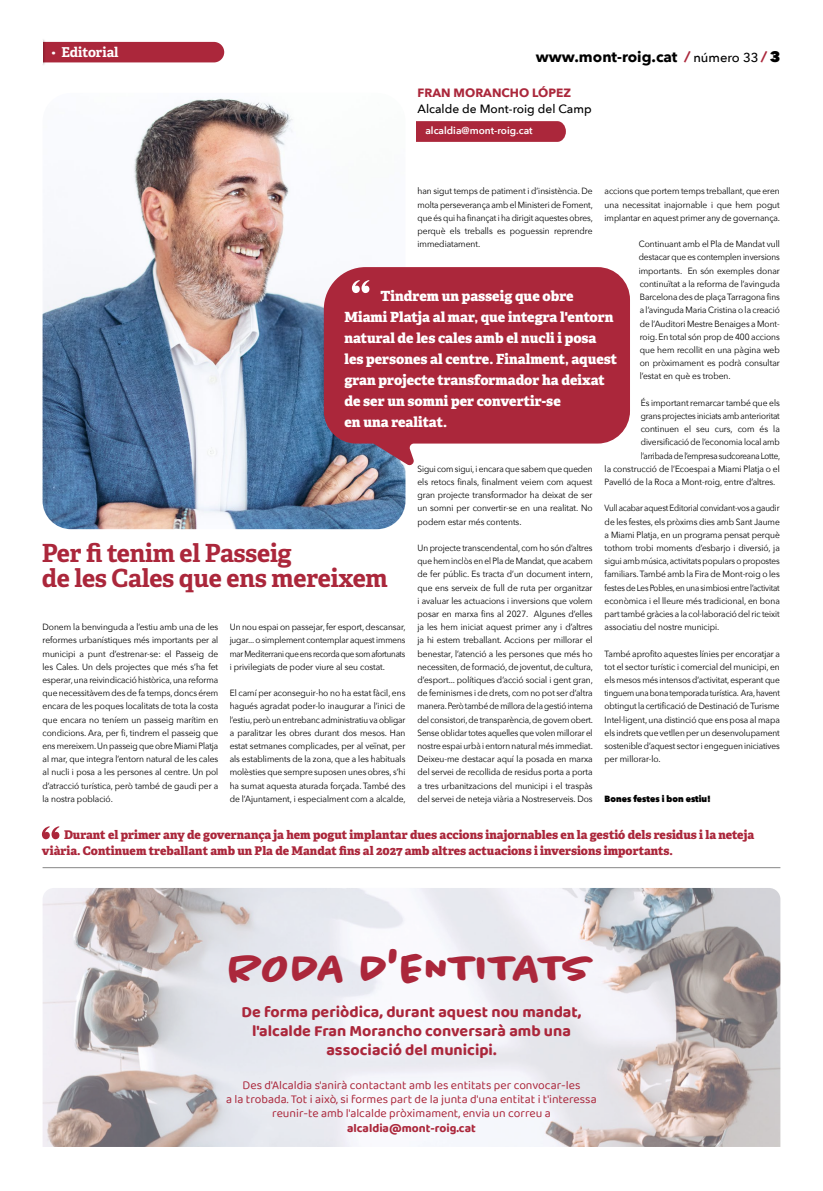
<style>
.page{position:relative;width:823px;height:1191px;background:#fff}
.page>*{position:absolute;margin:0;border:0;box-sizing:border-box;transform-origin:0 0}
.t1{font:700 44px "Chantal";letter-spacing:-.04em;color:#ab273b}
.t2{font:700 25px/25px "Adelle";letter-spacing:-.01em;color:#ab273b}
.t3{font:700 16px/19.2px "Baloo 2";color:#ab273b;text-align:center}
.t4{font:700 15px "Avenir Next";color:#000}
.t5{font:800 14px/21px "Adelle";color:#fff}
.t6{font:700 13.6px "Adelle";color:#fff}
.t7{font:800 12px/16px "Adelle";color:#ab273b}
.t8{font:12px/14.4px "Baloo 2";color:#ab273b;text-align:center}
.t9{font:500 12px "Avenir Next";color:#000}
.t10{font:700 12px "Baloo 2";color:#ab273b}
.t11{font:700 12px "Avenir Next";color:#ab273b}
.t12{font:600 10.1px "Avenir Next";color:#fff}
.t13{font:9px/13.2px "Avenir Next";letter-spacing:-.01em;color:#000;text-align:justify;scale:.95 1}
.t14{font:9px/13.2px "Avenir Next";letter-spacing:-.01em;color:#000;text-align:justify;scale:.94 1}
.t15{font:9px/13.2px "Avenir Next";letter-spacing:-.01em;color:#000;text-align:justify;scale:.91 1}
.t16{font:9px/13.2px "Avenir Next";letter-spacing:-.01em;color:#000;text-align:justify;scale:.93 1}
.t17{font:9px "Avenir Next";letter-spacing:-.01em;color:#000;scale:.92 1}
.t18{font:9px "Avenir Next";letter-spacing:-.01em;color:#000;scale:.9 1}
.t19{font:800 9px "Avenir Next";color:#000;scale:.95 1}
.s1{font-size:18.4px}
.s2{font-weight:800;color:#ab273b}
.s3{font-weight:500;font-size:13px}
.s4{font-weight:800}
</style>
<div class="page">
<img style="left:43px;top:888px;width:737px;height:259px">
<div style="left:33px;top:42px;width:191px;height:20px;background:#ab273b;border-radius:10px"></div>
<div style="left:35px;top:38px;width:11px;height:28px;background:#000;opacity:.25"></div>
<div style="left:32px;top:36px;width:10px;height:32px;background:#fff"></div>
<hr style="left:43px;top:867px;width:737px;height:1px;background:#878787">
<svg style="left:416px;top:121px;width:149px;height:21px;background:#ac2b3e"></svg>
<img style="left:43px;top:98px;width:362px;height:431px">
<svg style="left:323px;top:267px;width:306px;height:199px;background:#af3e50"></svg>
<svg style="left:42px;top:826px;width:17px;height:13px"></svg>
<svg style="left:351px;top:280px;width:18px;height:13px"></svg>
<h3 class="t6" style="left:52px;top:44px;width:68px"><span class="s1">·</span> Editorial</h3>
<h3 class="t4" style="left:535px;top:44px;width:246px">www.mont-roig.cat <span class="s2">⁄</span> <span class="s3">número 33</span> <span class="s2">⁄</span> <span class="s4">3</span></h3>
<h3 class="t11" style="left:417px;top:82px;width:155px">FRAN MORANCHO LÓPEZ</h3>
<h3 class="t9" style="left:417px;top:98px;width:175px">Alcalde de Mont-roig del Camp</h3>
<p class="t12" style="left:425px;top:122px;width:109px">alcaldia@mont-roig.cat</p>
<p class="t13" style="left:417px;top:184px;width:186px">han sigut temps de patiment i d’insistència. De molta perseverança amb el Ministeri de Foment, que és qui ha finançat i ha dirigit aquestes obres, perquè els treballs es poguessin reprendre immediatament.</p>
<p class="t13" style="left:604px;top:184px;width:186px">accions que portem temps treballant, que eren una necessitat inajornable i que hem pogut implantar en aquest primer any de governança.</p>
<p class="t13" style="left:638px;top:237px;width:150px">Continuant amb el Pla de Mandat vull destacar que es contemplen inversions importants. En són exemples donar continuïtat a la reforma de l’avinguda Barcelona des de plaça Tarragona fins a l’avinguda Maria Cristina o la creació de l’Auditori Mestre Benaiges a Mont&shy;roig. En total són prop de 400 accions que hem recollit en una pàgina web on pròximament es podrà consultar l’estat en què es troben.</p>
<p class="t13" style="left:640px;top:395px;width:148px">És important remarcar també que els</p>
<p class="t17" style="left:640px;top:408px;width:153px">grans projectes iniciats amb anterioritat</p>
<p class="t13" style="left:640px;top:422px;width:148px">continuen el seu curs, com és la</p>
<p class="t14" style="left:640px;top:435px;width:150px">diversificació de l’economia local amb</p>
<p class="t18" style="left:640px;top:448px;width:157px">l’arribada de l’empresa sudcoreana Lotte,</p>
<p class="t13" style="left:604px;top:461px;width:186px">la construcció de l’Ecoespai a Miami Platja o el</p>
<p class="t13" style="left:604px;top:475px;width:181px">Pavelló de la Roca a Mont-roig, entre d’altres.</p>
<p class="t15" style="left:604px;top:501px;width:194px">Vull acabar aquest Editorial convidant-vos a gaudir de les festes, els pròxims dies amb Sant Jaume a Miami Platja, en un programa pensat perquè tothom trobi moments d’esbarjo i diversió, ja sigui amb música, activitats populars o propostes familiars. També amb la Fira de Mont-roig o les festes de Les Pobles, en una simbiosi entre l’activitat econòmica i el lleure més tradicional, en bona part també gràcies a la col·laboració del ric teixit associatiu del nostre municipi.</p>
<p class="t13" style="left:604px;top:646px;width:186px">També aprofito aquestes línies per encoratjar a tot el sector turístic i comercial del municipi, en els mesos més intensos d’activitat, esperant que tinguem una bona temporada turística. Ara, havent obtingut la certificació de Destinació de Turisme Intel·ligent, una distinció que ens posa al mapa els indrets que vetllen per un desenvolupament sostenible d’aquest sector i engeguen iniciatives per millorar-lo.</p>
<p class="t19" style="left:604px;top:793px;width:114px">Bones festes i bon estiu!</p>
<p class="t5" style="left:344px;top:285px;width:274px;text-indent:36px">Tindrem un passeig que obre Miami Platja al mar, que integra l'entorn natural de les cales amb el nucli i posa les persones al centre. Finalment, aquest gran projecte transformador ha deixat de ser un somni per convertir-se<br>en una realitat.</p>
<p class="t16" style="left:417px;top:461px;width:190px">Sigui com sigui, i encara que sabem que queden els retocs finals, finalment veiem com aquest gran projecte transformador ha deixat de ser un somni per convertir-se en una realitat. No podem estar més contents.</p>
<p class="t14" style="left:417px;top:541px;width:188px">Un projecte transcendental, com ho són d’altres que hem inclòs en el Pla de Mandat, que acabem de fer públic. Es tracta d’un document intern, que ens serveix de full de ruta per organitzar i avaluar les actuacions i inversions que volem posar en marxa fins al 2027. Algunes d’elles ja les hem iniciat aquest primer any i d’altres ja hi estem treballant. Accions per millorar el benestar, l’atenció a les persones que més ho necessiten, de formació, de joventut, de cultura, d’esport... polítiques d’acció social i gent gran, de feminismes i de drets, com no pot ser d’altra manera. Però també de millora de la gestió interna del consistori, de transparència, de govern obert.<br>Sense oblidar totes aquelles que volen millorar el nostre espai urbà i entorn natural més immediat.<br>Deixeu-me destacar aquí la posada en marxa del servei de recollida de residus porta a porta a tres urbanitzacions del municipi i el traspàs del servei de neteja viària a Nostreserveis. Dos</p>
<h2 class="t2" style="left:42px;top:541px;width:347px">Per fi tenim el Passeig<br>de les Cales que ens mereixem</h2>
<p class="t13" style="left:43px;top:620px;width:187px">Donem la benvinguda a l’estiu amb una de les reformes urbanístiques més importants per al municipi a punt d’estrenar-se: el Passeig de les Cales. Un dels projectes que més s’ha fet esperar, una reivindicació històrica, una reforma que necessitàvem des de fa temps, doncs érem encara de les poques localitats de tota la costa que encara no teníem un passeig marítim en condicions. Ara, per fi, tindrem el passeig que ens mereixem. Un passeig que obre Miami Platja al mar, que integra l’entorn natural de les cales al nucli i posa a les persones al centre. Un pol d’atracció turística, però també de gaudi per a la nostra població.</p>
<p class="t13" style="left:229px;top:620px;width:187px">Un nou espai on passejar, fer esport, descansar, jugar... o simplement contemplar aquest immens mar Mediterrani que ens recorda que som afortunats i privilegiats de poder viure al seu costat.</p>
<p class="t13" style="left:229px;top:686px;width:187px">El camí per aconseguir-ho no ha estat fàcil, ens hagués agradat poder-lo inaugurar a l’inici de l’estiu, però un entrebanc administratiu va obligar a paralitzar les obres durant dos mesos. Han estat setmanes complicades, per al veïnat, per als establiments de la zona, que a les habituals molèsties que sempre suposen unes obres, s’hi ha sumat aquesta aturada forçada. També des de l’Ajuntament, i especialment com a alcalde,</p>
<h3 class="t7" style="left:42px;top:827px;width:713px;text-indent:22px">Durant el primer any de governança ja hem pogut implantar dues accions inajornables en la gestió dels residus i la neteja viària. Continuem treballant amb un Pla de Mandat fins al 2027 amb altres actuacions i inversions importants.</h3>
<h1 class="t1" style="left:230px;top:941px;width:364px">RODA D'ENTITATS</h1>
<h3 class="t3" style="left:241px;top:1001px;width:341px">De forma periòdica, durant aquest nou mandat, l'alcalde Fran Morancho conversarà amb una associació del municipi.</h3>
<h3 class="t8" style="left:226px;top:1078px;width:372px">Des d'Alcaldia s'anirà contactant amb les entitats per convocar-les<br>a la trobada. Tot i això, si formes part de la junta d'una entitat i t'interessa reunir-te amb l'alcalde pròximament, envia un correu a</h3>
<h3 class="t10" style="left:347px;top:1120px;width:130px">alcaldia@mont-roig.cat</h3>
</div>
